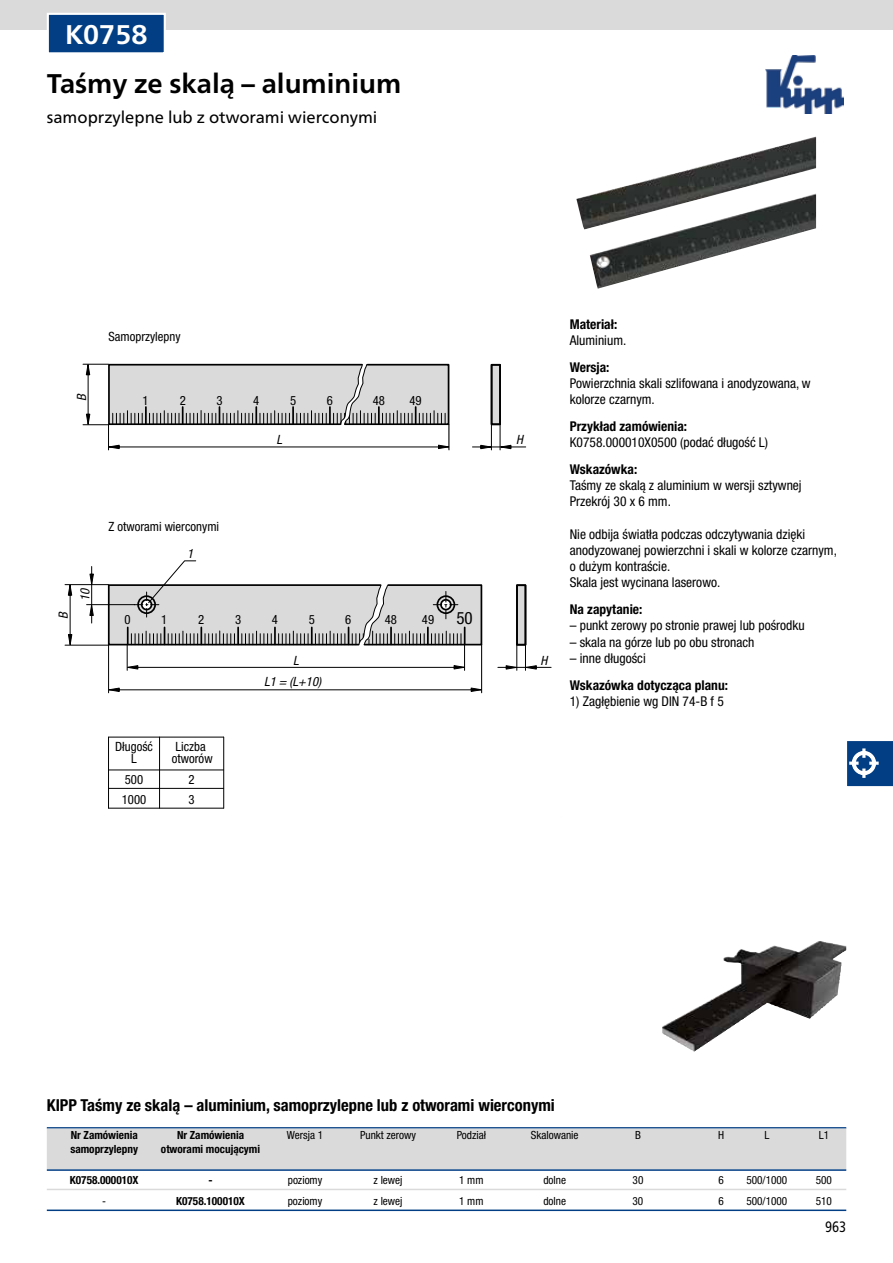
<style>
.page{position:relative;width:893px;height:1263px;background:#fff}
.page>*{position:absolute;margin:0;border:0;box-sizing:border-box;transform-origin:0 0}
.t1{font:700 27px "Frutiger Neue LTW1 G";color:#000}
.t2{font:700 27px "Frutiger Neue LTW1 G";color:#fff}
.t3{font:condensed 16.95px "Helvetica Neue LTW1 G";color:#000}
.t4{font:700 condensed 16.5px "Helvetica Neue LTW1 G";color:#000}
.t5{font:16.5px "Frutiger Neue LTW1 G";color:#000}
.t6{font:15px "Frutiger Neue LTW1 G";color:#000;scale:.81 1}
.t7{font:condensed 13.5px/16.2px "Helvetica Neue LTW1 G";color:#000}
.t8{font:700 condensed 13.5px "Helvetica Neue LTW1 G";color:#000}
.t9{font:condensed 12.75px/12.8px "Helvetica Neue LTW1 G";color:#000;text-align:center}
.t10{font:italic condensed 12.75px "Helvetica Neue LTW1 G";color:#000}
.t11{font:condensed 11.25px "Helvetica Neue LTW1 G";color:#000}
.t12{font:700 condensed 11.25px "Helvetica Neue LTW1 G";color:#000}
</style>
<div class="page">
<img style="left:765px;top:55px;width:79px;height:58px">
<div style="left:0;top:0;width:893px;height:30px;background:#dadada"></div>
<svg style="left:847px;top:741px;width:46px;height:46px;background:#2e5f99"></svg>
<img style="left:576px;top:136px;width:240px;height:153px">
<div style="left:517px;top:585px;width:9px;height:60px;background:#dadada"></div>
<div style="left:491px;top:365px;width:9px;height:59px;background:#dadada"></div>
<div style="left:491px;top:364px;width:10px;height:61px;border:2px solid #000"></div>
<hr style="left:472px;top:446px;width:54px;height:1px;background:#000">
<svg style="left:83px;top:363px;width:367px;height:87px"></svg>
<svg style="left:480px;top:424px;width:32px;height:26px"></svg>
<div style="left:516px;top:584px;width:10px;height:61px;border:2px solid #000"></div>
<hr style="left:65px;top:645px;width:44px;height:1px;background:#000">
<hr style="left:65px;top:584px;width:44px;height:1px;background:#000">
<hr style="left:70px;top:585px;width:1px;height:59px;background:#000">
<hr style="left:498px;top:667px;width:53px;height:1px;background:#000">
<svg style="left:67px;top:584px;width:6px;height:12px"></svg>
<svg style="left:67px;top:634px;width:6px;height:12px"></svg>
<svg style="left:505px;top:645px;width:32px;height:25px"></svg>
<hr style="left:108px;top:644px;width:1px;height:49px;background:#000">
<hr style="left:110px;top:689px;width:371px;height:1px;background:#000">
<hr style="left:481px;top:644px;width:1px;height:49px;background:#000">
<svg style="left:470px;top:687px;width:13px;height:5px"></svg>
<svg style="left:108px;top:687px;width:12px;height:5px"></svg>
<hr style="left:87px;top:604px;width:48px;height:1px;background:#000">
<hr style="left:91px;top:566px;width:1px;height:57px;background:#000">
<svg style="left:89px;top:600px;width:5px;height:16px"></svg>
<svg style="left:89px;top:573px;width:5px;height:16px"></svg>
<hr style="left:109px;top:737px;width:115px;height:1px;background:#000">
<hr style="left:108px;top:737px;width:1px;height:71px;background:#000">
<hr style="left:223px;top:737px;width:1px;height:71px;background:#000">
<hr style="left:109px;top:808px;width:115px;height:1px;background:#000">
<hr style="left:109px;top:769px;width:115px;height:1px;background:#000">
<hr style="left:109px;top:788px;width:115px;height:1px;background:#000">
<hr style="left:159px;top:737px;width:1px;height:71px;background:#000">
<svg style="left:107px;top:560px;width:376px;height:110px"></svg>
<img style="left:662px;top:941px;width:156px;height:101px">
<div style="left:48px;top:14px;width:117px;height:39px;background:#023e84"></div>
<div style="left:47px;top:13px;width:119px;height:41px;border:2px solid #fff"></div>
<hr style="left:47px;top:1127px;width:799px;height:1px;background:#023e84">
<div style="left:47px;top:1128px;width:799px;height:41px;background:#dadada"></div>
<hr style="left:47px;top:1169px;width:799px;height:2px;background:#023e84">
<hr style="left:47px;top:1189px;width:799px;height:1px;background:#dadada">
<hr style="left:47px;top:1209px;width:799px;height:2px;background:#023e84">
<h1 class="t2" style="left:65px;top:18px;width:84px">K0758</h1>
<h1 class="t1" style="left:47px;top:67px;width:356px">Taśmy ze skalą – aluminium</h1>
<p class="t5" style="left:47px;top:105px;width:332px">samoprzylepne lub z otworami wierconymi</p>
<p class="t10" style="left:74px;top:401px;width:9px;rotate:-90deg">B</p>
<p class="t9" style="left:109px;top:330px;width:74px">Samoprzylepny</p>
<p class="t9" style="left:143px;top:394px;width:8px">1</p>
<p class="t9" style="left:180px;top:394px;width:8px">2</p>
<p class="t9" style="left:216px;top:394px;width:8px">3</p>
<p class="t9" style="left:253px;top:394px;width:8px">4</p>
<p class="t9" style="left:290px;top:394px;width:8px">5</p>
<p class="t9" style="left:327px;top:394px;width:8px">6</p>
<p class="t9" style="left:373px;top:394px;width:14px">48</p>
<p class="t9" style="left:409px;top:394px;width:14px">49</p>
<p class="t10" style="left:277px;top:432px;width:7px">L</p>
<p class="t10" style="left:516px;top:432px;width:8px">H</p>
<p class="t10" style="left:56px;top:619px;width:9px;rotate:-90deg">B</p>
<p class="t10" style="left:78px;top:601px;width:15px;rotate:-90deg">10</p>
<p class="t9" style="left:109px;top:520px;width:112px">Z otworami wierconymi</p>
<p class="t10" style="left:187px;top:546px;width:8px">1</p>
<p class="t9" style="left:125px;top:613px;width:8px">0</p>
<p class="t9" style="left:161px;top:613px;width:8px">1</p>
<p class="t9" style="left:198px;top:613px;width:8px">2</p>
<p class="t9" style="left:235px;top:613px;width:8px">3</p>
<p class="t9" style="left:272px;top:613px;width:8px">4</p>
<p class="t9" style="left:309px;top:613px;width:8px">5</p>
<p class="t9" style="left:345px;top:613px;width:8px">6</p>
<p class="t9" style="left:385px;top:613px;width:14px">48</p>
<p class="t9" style="left:422px;top:613px;width:14px">49</p>
<p class="t3" style="left:456px;top:608px;width:18px">50</p>
<p class="t10" style="left:293px;top:653px;width:7px">L</p>
<p class="t10" style="left:264px;top:674px;width:59px">L1 = (L+10)</p>
<p class="t9" style="left:115px;top:740px;width:39px">Długość<br>L</p>
<p class="t9" style="left:172px;top:740px;width:42px;text-align:left">Liczba otworów</p>
<p class="t9" style="left:125px;top:773px;width:20px">500</p>
<p class="t9" style="left:189px;top:773px;width:8px">2</p>
<p class="t9" style="left:122px;top:793px;width:26px">1000</p>
<p class="t9" style="left:189px;top:793px;width:8px">3</p>
<p class="t10" style="left:541px;top:653px;width:8px">H</p>
<p class="t8" style="left:570px;top:316px;width:49px">Materiał:</p>
<p class="t7" style="left:570px;top:332px;width:58px">Aluminium.</p>
<p class="t8" style="left:570px;top:359px;width:41px">Wersja:</p>
<p class="t7" style="left:570px;top:375px;width:242px">Powierzchnia skali szlifowana i anodyzowana, w kolorze czarnym.</p>
<p class="t8" style="left:570px;top:418px;width:119px">Przykład zamówienia:</p>
<p class="t7" style="left:570px;top:434px;width:200px">K0758.000010X0500 (podać długość L)</p>
<p class="t8" style="left:570px;top:461px;width:69px">Wskazówka:</p>
<p class="t7" style="left:570px;top:477px;width:233px">Taśmy ze skalą z aluminium w wersji sztywnej<br>Przekrój 30 x 6 mm.</p>
<p class="t7" style="left:570px;top:526px;width:269px">Nie odbija światła podczas odczytywania dzięki anodyzowanej powierzchni i skali w kolorze czarnym, o dużym kontraście.<br>Skala jest wycinana laserowo.</p>
<p class="t8" style="left:570px;top:601px;width:74px">Na zapytanie:</p>
<p class="t7" style="left:570px;top:617px;width:236px">– punkt zerowy po stronie prawej lub pośrodku</p>
<p class="t7" style="left:570px;top:634px;width:186px">– skala na górze lub po obu stronach</p>
<p class="t7" style="left:570px;top:650px;width:77px">– inne długości</p>
<p class="t8" style="left:570px;top:677px;width:160px">Wskazówka dotycząca planu:</p>
<p class="t7" style="left:570px;top:693px;width:156px">1) Zagłębienie wg DIN 74-B f 5</p>
<p class="t4" style="left:47px;top:1095px;width:510px">KIPP Taśmy ze skalą – aluminium, samoprzylepne lub z otworami wierconymi</p>
<p class="t12" style="left:71px;top:1128px;width:69px">Nr Zamówienia</p>
<p class="t12" style="left:177px;top:1128px;width:69px">Nr Zamówienia</p>
<p class="t11" style="left:287px;top:1128px;width:38px">Wersja 1</p>
<p class="t11" style="left:360px;top:1128px;width:58px">Punkt zerowy</p>
<p class="t11" style="left:457px;top:1128px;width:31px">Podział</p>
<p class="t11" style="left:531px;top:1128px;width:49px">Skalowanie</p>
<p class="t11" style="left:635px;top:1128px;width:7px">B</p>
<p class="t11" style="left:718px;top:1128px;width:8px">H</p>
<p class="t11" style="left:764px;top:1128px;width:6px">L</p>
<p class="t11" style="left:819px;top:1128px;width:12px">L1</p>
<p class="t12" style="left:70px;top:1142px;width:69px">samoprzylepny</p>
<p class="t12" style="left:161px;top:1142px;width:101px">otworami mocującymi</p>
<p class="t12" style="left:70px;top:1174px;width:70px">K0758.000010X</p>
<p class="t12" style="left:208px;top:1174px;width:6px">-</p>
<p class="t11" style="left:288px;top:1174px;width:36px">poziomy</p>
<p class="t11" style="left:374px;top:1174px;width:30px">z lewej</p>
<p class="t11" style="left:459px;top:1174px;width:26px">1 mm</p>
<p class="t11" style="left:543px;top:1174px;width:24px">dolne</p>
<p class="t11" style="left:633px;top:1174px;width:12px">30</p>
<p class="t11" style="left:719px;top:1174px;width:7px">6</p>
<p class="t11" style="left:746px;top:1174px;width:42px">500/1000</p>
<p class="t11" style="left:816px;top:1174px;width:18px">500</p>
<p class="t11" style="left:102px;top:1195px;width:5px">-</p>
<p class="t12" style="left:176px;top:1194px;width:70px">K0758.100010X</p>
<p class="t11" style="left:288px;top:1195px;width:36px">poziomy</p>
<p class="t11" style="left:374px;top:1195px;width:30px">z lewej</p>
<p class="t11" style="left:459px;top:1195px;width:26px">1 mm</p>
<p class="t11" style="left:543px;top:1195px;width:24px">dolne</p>
<p class="t11" style="left:633px;top:1195px;width:12px">30</p>
<p class="t11" style="left:719px;top:1195px;width:7px">6</p>
<p class="t11" style="left:746px;top:1195px;width:42px">500/1000</p>
<p class="t11" style="left:816px;top:1195px;width:18px">510</p>
<p class="t6" style="left:825px;top:1215px;width:27px">963</p>
</div>
